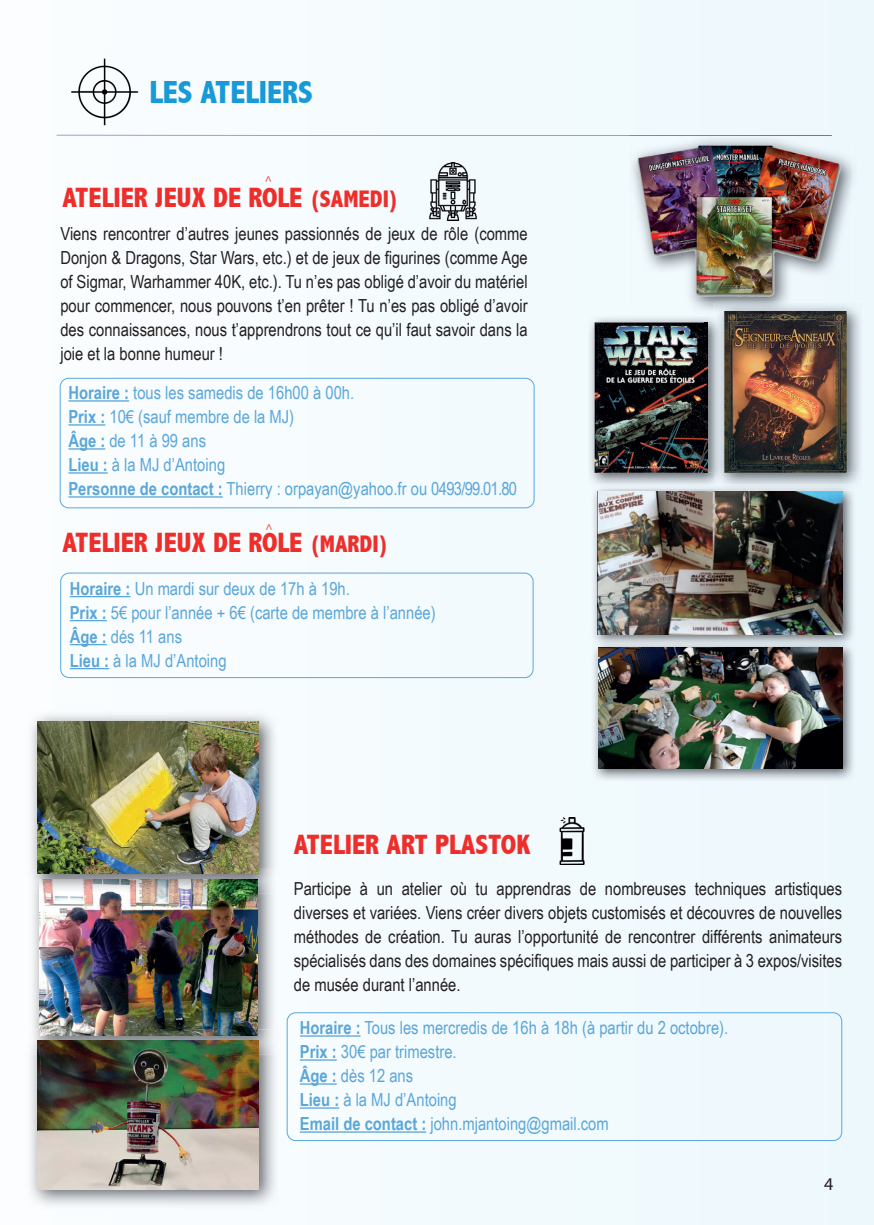
<style>
.page{position:relative;width:874px;height:1225px;background:#fff}
.page>*{position:absolute;margin:0;border:0;box-sizing:border-box;transform-origin:0 0}
.t1{font:800 condensed 32px "Abadi";color:#179ad7}
.t2{font:800 condensed 28px "Abadi";color:#ee2e2b}
.t3{font:18px/24px "Arial Narrow";color:#231f20;text-align:justify}
.t4{font:18px/24px "Arial Narrow";color:#5aa6d9}
.t5{font:18px "Myriad Pro";color:#231f20}
.t6{font:12px "Myriad Hebrew";color:#ee2e2b}
.s1{font-size:24px}
.s2{font-weight:700}
</style>
<div class="page">
<div style="left:56px;top:0;width:817px;height:1225px;background:#f3fafe"></div>
<div style="left:286px;top:1012px;width:555px;height:129px;border:1px solid #5aa6d9;border-radius:9px"></div>
<div style="left:60px;top:572px;width:473px;height:106px;border:1px solid #5aa6d9;border-radius:9px"></div>
<div style="left:60px;top:378px;width:474px;height:130px;border:1px solid #5aa6d9;border-radius:9px"></div>
<hr style="left:57px;top:135px;width:774px;height:1px;background:#274e96">
<img style="left:548px;top:818px;width:47px;height:47px">
<hr style="left:68px;top:400px;width:61px;height:1px;background:#5aa6d9">
<hr style="left:68px;top:424px;width:37px;height:1px;background:#5aa6d9">
<hr style="left:68px;top:448px;width:37px;height:1px;background:#5aa6d9">
<hr style="left:68px;top:472px;width:40px;height:1px;background:#5aa6d9">
<hr style="left:68px;top:496px;width:155px;height:1px;background:#5aa6d9">
<img style="left:587px;top:315px;width:127px;height:173px">
<img style="left:594px;top:322px;width:109px;height:151px">
<img style="left:723px;top:301px;width:140px;height:189px">
<img style="left:703px;top:315px;width:11px;height:158px">
<img style="left:703px;top:322px;width:4px;height:151px">
<img style="left:714px;top:311px;width:149px;height:162px">
<hr style="left:70px;top:596px;width:60px;height:1px;background:#5aa6d9">
<hr style="left:70px;top:620px;width:37px;height:1px;background:#5aa6d9">
<hr style="left:70px;top:644px;width:37px;height:1px;background:#5aa6d9">
<hr style="left:70px;top:668px;width:39px;height:1px;background:#5aa6d9">
<hr style="left:300px;top:1035px;width:60px;height:1px;background:#5aa6d9">
<hr style="left:300px;top:1059px;width:36px;height:1px;background:#5aa6d9">
<hr style="left:300px;top:1083px;width:36px;height:1px;background:#5aa6d9">
<hr style="left:300px;top:1107px;width:39px;height:1px;background:#5aa6d9">
<hr style="left:300px;top:1131px;width:126px;height:1px;background:#5aa6d9">
<img style="left:424px;top:163px;width:57px;height:57px">
<img style="left:32px;top:893px;width:245px;height:136px">
<img style="left:39px;top:893px;width:219px;height:136px">
<img style="left:30px;top:711px;width:247px;height:182px">
<img style="left:38px;top:721px;width:220px;height:153px">
<img style="left:29px;top:1029px;width:249px;height:180px">
<img style="left:37px;top:1040px;width:221px;height:149px">
<img style="left:66px;top:54px;width:77px;height:76px">
<img style="left:628px;top:135px;width:229px;height:179px">
<img style="left:628px;top:135px;width:203px;height:1px">
<img style="left:714px;top:301px;width:143px;height:13px">
<svg style="left:703px;top:311px;width:11px;height:3px"></svg>
<img style="left:627px;top:142px;width:225px;height:160px">
<img style="left:714px;top:301px;width:138px;height:1px">
<img style="left:590px;top:488px;width:265px;height:153px">
<img style="left:590px;top:485px;width:124px;height:3px">
<img style="left:714px;top:485px;width:141px;height:5px">
<svg style="left:714px;top:473px;width:9px;height:15px"></svg>
<img style="left:597px;top:492px;width:244px;height:142px">
<img style="left:590px;top:647px;width:265px;height:134px">
<img style="left:590px;top:641px;width:265px;height:6px">
<img style="left:598px;top:648px;width:243px;height:120px">
<h1 class="t1" style="left:149px;top:74px;width:165px">LES ATELIERS</h1>
<p class="t6" style="left:265px;top:173px;width:9px">^</p>
<h2 class="t2" style="left:62px;top:181px;width:338px">ATELIER JEUX DE ROLE <span class="s1">(SAMEDI)</span></h2>
<p class="t3" style="left:60px;top:221px;width:468px">Viens rencontrer d’autres jeunes passionnés de jeux de rôle (comme Donjon &amp; Dragons, Star Wars, etc.) et de jeux de figurines (comme Age of Sigmar, Warhammer 40K, etc.). Tu n’es pas obligé d’avoir du matériel pour commencer, nous pouvons t’en prêter ! Tu n’es pas obligé d’avoir des connaissances, nous t’apprendrons tout ce qu’il faut savoir dans la joie et la bonne humeur !</p>
<p class="t4" style="left:68px;top:380px;width:450px"><span class="s2">Horaire :</span> tous les samedis de 16h00 à 00h.<br><span class="s2">Prix :</span> 10€ (sauf membre de la MJ)<br><span class="s2">Âge :</span> de 11 à 99 ans<br><span class="s2">Lieu :</span> à la MJ d’Antoing<br><span class="s2">Personne de contact :</span> Thierry : orpayan@yahoo.fr ou 0493/99.01.80</p>
<p class="t6" style="left:265px;top:521px;width:9px">^</p>
<h2 class="t2" style="left:62px;top:526px;width:328px">ATELIER JEUX DE ROLE <span class="s1">(MARDI)</span></h2>
<p class="t4" style="left:70px;top:575px;width:367px"><span class="s2">Horaire :</span> Un mardi sur deux de 17h à 19h.<br><span class="s2">Prix :</span> 5€ pour l’année + 6€ (carte de membre à l’année)<br><span class="s2">Âge :</span> dés 11 ans<br><span class="s2">Lieu :</span> à la MJ d’Antoing</p>
<h2 class="t2" style="left:294px;top:828px;width:237px">ATELIER ART PLASTOK</h2>
<p class="t3" style="left:294px;top:876px;width:549px">Participe à un atelier où tu apprendras de nombreuses techniques artistiques diverses et variées. Viens créer divers objets customisés et découvres de nouvelles méthodes de création. Tu auras l’opportunité de rencontrer différents animateurs spécialisés dans des domaines spécifiques mais aussi de participer à 3 expos/visites de musée durant l’année.</p>
<p class="t4" style="left:300px;top:1015px;width:430px"><span class="s2">Horaire :</span> Tous les mercredis de 16h à 18h (à partir du 2 octobre).<br><span class="s2">Prix :</span> 30€ par trimestre.<br><span class="s2">Âge :</span> dès 12 ans<br><span class="s2">Lieu :</span> à la MJ d’Antoing<br><span class="s2">Email de contact :</span> john.mjantoing@gmail.com</p>
<p class="t5" style="left:823px;top:1172px;width:11px">4</p>
</div>
